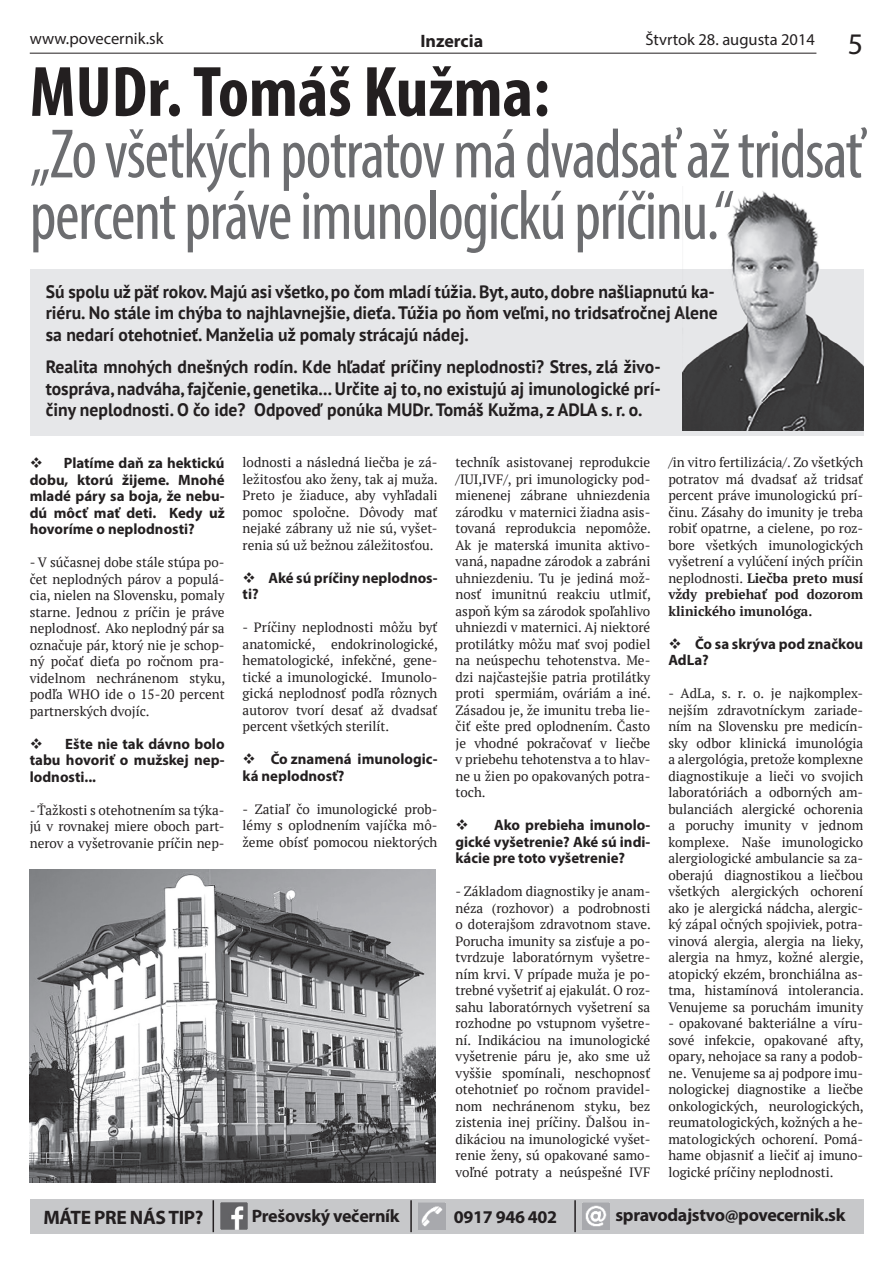
<style>
.page{position:relative;width:893px;height:1263px;background:#fff}
.page>*{position:absolute;margin:0;border:0;box-sizing:border-box;transform-origin:0 0}
.t1{font:700 condensed 72px "Myriad Pro";color:#231f20}
.t2{font:condensed 70.5px/61.5px "Myriad Pro";letter-spacing:-.02em;color:#6c6d70;scale:.95 1}
.t3{font:30px "Myriad Pro";color:#231f20}
.t4{font:700 19.5px "Myriad Pro";letter-spacing:-.02em;color:#231f20}
.t5{font:700 18px/21.6px "PT Sans";color:#231f20}
.t6{font:700 18px "Myriad Pro";letter-spacing:-.02em;color:#231f20}
.t7{font:700 18px "Myriad Pro";color:#231f20}
.t8{font:16.5px "Myriad Pro";color:#231f20}
.t9{font:700 15px/16.5px "Myriad Pro";color:#231f20;text-align:justify}
.t10{font:13.5px/16.5px "PT Serif";color:#231f20;text-align:justify}
.s1{font-weight:700}
</style>
<div class="page">
<div style="left:30px;top:269px;width:833px;height:167px;background:#e6e7e9"></div>
<hr style="left:30px;top:53px;width:786px;height:1px;background:#231f20">
<div style="left:30px;top:1199px;width:833px;height:34px;background:#c7c8ca"></div>
<hr style="left:213px;top:1200px;width:1px;height:32px;background:#231f20">
<hr style="left:410px;top:1200px;width:2px;height:32px;background:#231f20">
<hr style="left:574px;top:1200px;width:2px;height:32px;background:#231f20">
<img style="left:582px;top:1202px;width:27px;height:28px">
<img style="left:418px;top:1202px;width:27px;height:28px">
<img style="left:220px;top:1202px;width:28px;height:28px">
<img style="left:30px;top:870px;width:406px;height:312px">
<img style="left:682px;top:191px;width:181px;height:240px">
<p class="t8" style="left:30px;top:28px;width:135px">www.povecernik.sk</p>
<p class="t8" style="left:645px;top:29px;width:171px">Štvrtok 28. augusta 2014</p>
<h1 class="t1" style="left:30px;top:47px;width:521px">MUDr. Tomáš Kužma:</h1>
<h2 class="t2" style="left:30px;top:122px;width:879px">„Zo všetkých potratov má dvadsať až tridsať percent práve imunologickú príčinu.“</h2>
<h3 class="t7" style="left:420px;top:29px;width:64px">Inzercia</h3>
<h3 class="t3" style="left:848px;top:25px;width:17px">5</h3>
<p class="t5" style="left:46px;top:280px;width:674px">Sú spolu už päť rokov. Majú asi všetko, po čom mladí túžia. Byt, auto, dobre našliapnutú ka&shy;riéru. No stále im chýba to najhlavnejšie, dieťa. Túžia po ňom veľmi, no tridsaťročnej Alene sa nedarí otehotnieť. Manželia už pomaly strácajú nádej.</p>
<p class="t5" style="left:46px;top:355px;width:617px;text-align:justify">Realita mnohých dnešných rodín. Kde hľadať príčiny neplodnosti? Stres, zlá živo&shy;tospráva, nadváha, fajčenie, genetika... Určite aj to, no existujú aj imunologické prí&shy;činy neplodnosti. O čo ide? Odpoveď ponúka MUDr. Tomáš Kužma, z ADLA s. r. o.</p>
<p class="t9" style="left:30px;top:454px;width:196px">❖ Platíme daň za hektickú dobu, ktorú žijeme. Mnohé mladé páry sa boja, že nebu&shy;dú môcť mať deti. Kedy už hovoríme o neplodnosti?</p>
<p class="t10" style="left:30px;top:554px;width:197px">- V súčasnej dobe stále stúpa po&shy;čet neplodných párov a populá&shy;cia, nielen na Slovensku, pomaly starne. Jednou z príčin je práve neplodnosť. Ako neplodný pár sa označuje pár, ktorý nie je schop&shy;ný počať dieťa po ročnom pra&shy;videlnom nechránenom styku, podľa WHO ide o 15-20 percent partnerských dvojíc.</p>
<p class="t9" style="left:30px;top:735px;width:196px">❖ Ešte nie tak dávno bolo tabu hovoriť o mužskej nep&shy;lodnosti...</p>
<p class="t10" style="left:30px;top:801px;width:196px">- Ťažkosti s otehotnením sa týka&shy;jú v rovnakej miere oboch part&shy;nerov a vyšetrovanie príčin nep-</p>
<p class="t10" style="left:243px;top:454px;width:197px">lodnosti a následná liečba je zá&shy;ležitosťou ako ženy, tak aj muža.<br>Preto je žiaduce, aby vyhľadali pomoc spoločne. Dôvody mať nejaké zábrany už nie sú, vyšet&shy;renia sú už bežnou záležitosťou.</p>
<p class="t9" style="left:243px;top:569px;width:196px">❖ Aké sú príčiny neplodnos&shy;ti?</p>
<p class="t10" style="left:243px;top:619px;width:197px">- Príčiny neplodnosti môžu byť anatomické, endokrinologické, hematologické, infekčné, gene&shy;tické a imunologické. Imunolo&shy;gická neplodnosť podľa rôznych autorov tvorí desať až dvadsať percent všetkých sterilít.</p>
<p class="t9" style="left:243px;top:750px;width:196px">❖ Čo znamená imunologic&shy;ká neplodnosť?</p>
<p class="t10" style="left:243px;top:800px;width:196px">- Zatiaľ čo imunologické prob&shy;lémy s oplodnením vajíčka mô&shy;žeme obísť pomocou niektorých</p>
<p class="t10" style="left:455px;top:454px;width:197px">techník asistovanej reprodukcie /IUI,IVF/, pri imunologicky pod&shy;mienenej zábrane uhniezdenia zárodku v maternici žiadna asis&shy;tovaná reprodukcia nepomôže.<br>Ak je materská imunita aktivo&shy;vaná, napadne zárodok a zabráni uhniezdeniu. Tu je jediná mož&shy;nosť imunitnú reakciu utlmiť, aspoň kým sa zárodok spoľahlivo uhniezdi v maternici. Aj niektoré protilátky môžu mať svoj podiel na neúspechu tehotenstva. Me&shy;dzi najčastejšie patria protilátky proti spermiám, ováriám a iné.<br>Zásadou je, že imunitu treba lie&shy;čiť ešte pred oplodnením. Často je vhodné pokračovať v liečbe v priebehu tehotenstva a to hlav&shy;ne u žien po opakovaných potra&shy;toch.</p>
<p class="t9" style="left:455px;top:816px;width:196px">❖ Ako prebieha imunolo&shy;gické vyšetrenie? Aké sú indi&shy;kácie pre toto vyšetrenie?</p>
<p class="t10" style="left:455px;top:883px;width:197px">- Základom diagnostiky je anam&shy;néza (rozhovor) a podrobnosti o doterajšom zdravotnom stave.<br>Porucha imunity sa zisťuje a po&shy;tvrdzuje laboratórnym vyšetre&shy;ním krvi. V prípade muža je po&shy;trebné vyšetriť aj ejakulát. O roz&shy;sahu laboratórnych vyšetrení sa rozhodne po vstupnom vyšetre&shy;ní. Indikáciou na imunologické vyšetrenie páru je, ako sme už vyššie spomínali, neschopnosť otehotnieť po ročnom pravidel&shy;nom nechránenom styku, bez zistenia inej príčiny. Ďalšou in&shy;dikáciou na imunologické vyšet&shy;renie ženy, sú opakované samo&shy;voľné potraty a neúspešné IVF</p>
<p class="t10" style="left:668px;top:454px;width:196px">/in vitro fertilizácia/. Zo všetkých potratov má dvadsať až tridsať percent práve imunologickú prí&shy;činu. Zásahy do imunity je treba robiť opatrne, a cielene, po roz&shy;bore všetkých imunologických vyšetrení a vylúčení iných príčin neplodnosti. <span class="s1">Liečba preto musí vždy prebiehať pod dozorom klinického imunológa.</span></p>
<p class="t9" style="left:668px;top:635px;width:196px">❖ Čo sa skrýva pod značkou<br>AdLa?</p>
<p class="t10" style="left:668px;top:685px;width:197px">- AdLa, s. r. o. je najkomplex&shy;nejším zdravotníckym zariade&shy;ním na Slovensku pre medicín&shy;sky odbor klinická imunológia a alergológia, pretože komplexne diagnostikuje a lieči vo svojich laboratóriách a odborných am&shy;bulanciách alergické ochorenia a poruchy imunity v jednom komplexe. Naše imunologicko alergiologické ambulancie sa za&shy;oberajú diagnostikou a liečbou všetkých alergických ochorení ako je alergická nádcha, alergic&shy;ký zápal očných spojiviek, potra&shy;vinová alergia, alergia na lieky, alergia na hmyz, kožné alergie, atopický ekzém, bronchiálna as&shy;tma, histamínová intolerancia.<br>Venujeme sa poruchám imunity</p>
<p class="t10" style="left:668px;top:1015px;width:197px">- opakované bakteriálne a víru&shy;sové infekcie, opakované afty, opary, nehojace sa rany a podob&shy;ne. Venujeme sa aj podpore imu&shy;nologickej diagnostike a liečbe onkologických, neurologických, reumatologických, kožných a he&shy;matologických ochorení. Pomá&shy;hame objasniť a liečiť aj imuno&shy;logické príčiny neplodnosti.</p>
<h3 class="t4" style="left:44px;top:1204px;width:161px">MÁTE PRE NÁS TIP?</h3>
<h3 class="t6" style="left:252px;top:1204px;width:149px">Prešovský večerník</h3>
<h3 class="t6" style="left:454px;top:1205px;width:105px">0917 946 402</h3>
<h3 class="t6" style="left:615px;top:1203px;width:231px">spravodajstvo@povecernik.sk</h3>
</div>
